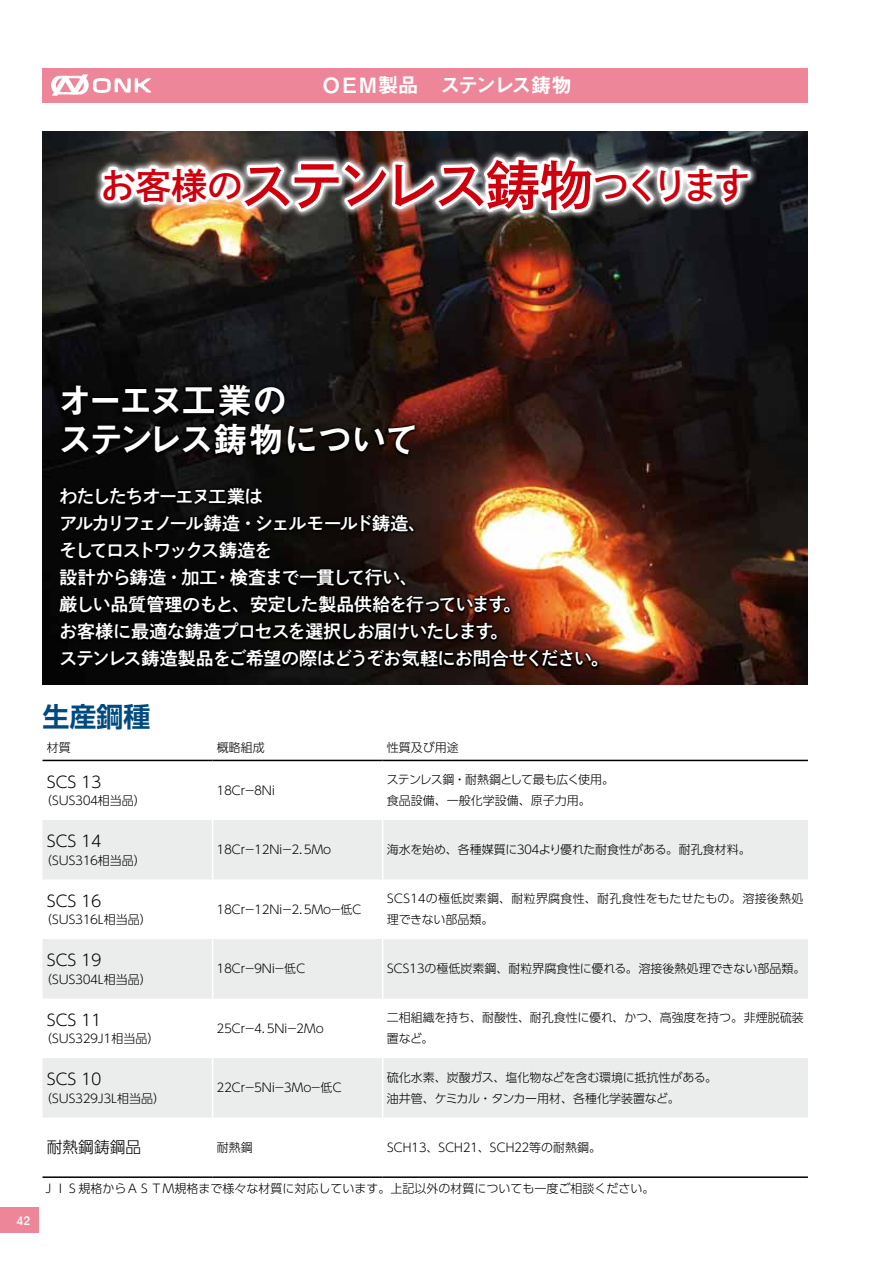
<style>
.page{position:relative;width:893px;height:1263px;background:#fff}
.page>*{position:absolute;margin:0;border:0;box-sizing:border-box;transform-origin:0 0}
.t1{font:36px/39px "Midashi Go Pro MB31";letter-spacing:-.04em;color:#fff}
.t2{font:36px "Shuei Go Kin Std B";letter-spacing:-.105em;color:#cf000e}
.t3{font:700 27px "UD Shin Go Pr 6 De";color:#004a80}
.t4{font:21px "Midashi Go Pro MB31";letter-spacing:-.085em;color:#fff}
.t5{font:18px/27px "P Shuei N Go Kin Std N B";letter-spacing:-.05em;color:#fff}
.t6{font:300 15.75px "UD Shin Go Pr 6";letter-spacing:-.345em;color:#000}
.t7{font:300 12px/21px "UD Shin Go Pr 6";letter-spacing:-.01em;color:#000}
.t8{font:300 12px "UD Shin Go Pr 6";letter-spacing:-.31em;color:#000}
.t9{font:300 12px "UD Shin Go Pr 6";letter-spacing:-.345em;color:#000}
.t10{font:300 12px "UD Shin Go Pr 6";letter-spacing:-.315em;color:#000}
.t11{font:300 12px "UD Shin Go Pr 6";letter-spacing:-.325em;color:#000}
.t12{font:300 12px "UD Shin Go Pr 6";letter-spacing:-.295em;color:#000}
.t13{font:300 12px "UD Shin Go Pr 6";letter-spacing:-.38em;color:#000}
.t14{font:700 12px "Decker";color:#fff}
.s1{font-size:54px}
</style>
<div class="page">
<div style="left:43px;top:68px;width:765px;height:34px;background:#ee869a"></div>
<div style="left:0;top:1208px;width:38px;height:25px;background:#ee869a"></div>
<img style="left:43px;top:132px;width:765px;height:553px">
<svg style="left:59px;top:382px;width:358px;height:76px"></svg>
<svg style="left:57px;top:485px;width:544px;height:185px;fill:#090807"></svg>
<svg style="left:93px;top:149px;width:665px;height:72px"></svg>
<svg style="left:51px;top:74px;width:703px;height:144px"></svg>
<svg style="left:43px;top:759px;width:765px;height:3px;fill:#b7b7b7"></svg>
<svg style="left:43px;top:820px;width:765px;height:298px;fill:#ebecec"></svg>
<hr style="left:212px;top:761px;width:1px;height:59px;background:#fff">
<hr style="left:382px;top:761px;width:1px;height:59px;background:#fff">
<hr style="left:212px;top:820px;width:1px;height:59px;background:#fff">
<hr style="left:382px;top:820px;width:1px;height:59px;background:#fff">
<hr style="left:212px;top:879px;width:1px;height:60px;background:#fff">
<hr style="left:382px;top:879px;width:1px;height:60px;background:#fff">
<hr style="left:212px;top:939px;width:1px;height:59px;background:#fff">
<hr style="left:382px;top:939px;width:1px;height:59px;background:#fff">
<hr style="left:212px;top:998px;width:1px;height:60px;background:#fff">
<hr style="left:382px;top:998px;width:1px;height:60px;background:#fff">
<hr style="left:212px;top:1058px;width:1px;height:60px;background:#fff">
<hr style="left:382px;top:1058px;width:1px;height:60px;background:#fff">
<hr style="left:43px;top:1176px;width:170px;height:2px;background:#000">
<hr style="left:213px;top:1176px;width:170px;height:2px;background:#000">
<hr style="left:383px;top:1176px;width:425px;height:2px;background:#000">
<hr style="left:43px;top:760px;width:170px;height:1px;background:#000">
<hr style="left:213px;top:760px;width:170px;height:1px;background:#000">
<hr style="left:383px;top:760px;width:425px;height:1px;background:#000">
<h3 class="t4" style="left:321px;top:68px;width:253px">ＯＥＭ製品　ステンレス鋳物</h3>
<h1 class="t2" style="left:100px;top:160px;width:651px">お客様の<span class="s1">ステンレス鋳物</span>つくります</h1>
<h1 class="t1" style="left:57px;top:377px;width:364px">オーエヌ工業の<br>ステンレス鋳物について</h1>
<h3 class="t5" style="left:60px;top:483px;width:551px">わたしたちオーエヌ工業は<br>アルカリフェノール鋳造・シェルモールド鋳造、<br>そしてロストワックス鋳造を<br>設計から鋳造・加工・検査まで一貫して行い、<br>厳しい品質管理のもと、安定した製品供給を行っています。<br>お客様に最適な鋳造プロセスを選択しお届けいたします。<br>ステンレス鋳造製品をご希望の際はどうぞお気軽にお問合せください。</h3>
<h2 class="t3" style="left:43px;top:695px;width:109px">生産鋼種</h2>
<p class="t7" style="left:47px;top:736px;width:25px">材質</p>
<p class="t7" style="left:217px;top:736px;width:49px">概略組成</p>
<p class="t7" style="left:387px;top:736px;width:73px">性質及び用途</p>
<h3 class="t6" style="left:43px;top:769px;width:62px">ＳＣＳ １３</h3>
<p class="t8" style="left:40px;top:791px;width:107px">（ＳＵＳ３０４相当品）</p>
<p class="t7" style="left:215px;top:779px;width:66px">１８Ｃｒ－８Ｎｉ</p>
<p class="t7" style="left:387px;top:769px;width:229px">ステンレス鋼・耐熱鋼として最も広く使用。食品設備、一般化学設備、原子力用。</p>
<h3 class="t6" style="left:43px;top:828px;width:62px">ＳＣＳ １４</h3>
<p class="t8" style="left:40px;top:850px;width:107px">（ＳＵＳ３１６相当品）</p>
<h3 class="t6" style="left:43px;top:888px;width:62px">ＳＣＳ １６</h3>
<p class="t8" style="left:40px;top:910px;width:113px">（ＳＵＳ３１６Ｌ相当品）</p>
<h3 class="t6" style="left:43px;top:947px;width:62px">ＳＣＳ １９</h3>
<p class="t8" style="left:40px;top:969px;width:113px">（ＳＵＳ３０４Ｌ相当品）</p>
<h3 class="t6" style="left:43px;top:1007px;width:62px">ＳＣＳ １１</h3>
<p class="t9" style="left:40px;top:1029px;width:121px">（ＳＵＳ３２９Ｊ１相当品）</p>
<h3 class="t6" style="left:43px;top:1066px;width:62px">ＳＣＳ １０</h3>
<p class="t13" style="left:40px;top:1089px;width:127px">（ＳＵＳ３２９Ｊ３Ｌ相当品）</p>
<p class="t9" style="left:215px;top:840px;width:120px">１８Ｃｒ－１２Ｎｉ－２．５Ｍｏ</p>
<p class="t7" style="left:387px;top:839px;width:365px">海水を始め、各種媒質に３０４より優れた耐食性がある。耐孔食材料。</p>
<p class="t10" style="left:215px;top:899px;width:150px">１８Ｃｒ－１２Ｎｉ－２．５Ｍｏ－低Ｃ</p>
<p class="t7" style="left:384px;top:888px;width:421px">ＳＣＳ１４の極低炭素鋼、耐粒界腐食性、耐孔食性をもたせたもの。溶接後熱処理できない部品類。</p>
<p class="t9" style="left:215px;top:959px;width:94px">１８Ｃｒ－９Ｎｉ－低Ｃ</p>
<p class="t7" style="left:384px;top:958px;width:422px">ＳＣＳ１３の極低炭素鋼、耐粒界腐食性に優れる。溶接後熱処理できない部品類。</p>
<p class="t10" style="left:215px;top:1019px;width:113px">２５Ｃｒ－４．５Ｎｉ－２Ｍｏ</p>
<p class="t7" style="left:387px;top:1007px;width:418px">二相組織を持ち、耐酸性、耐孔食性に優れ、かつ、高強度を持つ。非煙脱硫装置など。</p>
<p class="t12" style="left:215px;top:1078px;width:130px">２２Ｃｒ－５Ｎｉ－３Ｍｏ－低Ｃ</p>
<p class="t7" style="left:387px;top:1066px;width:332px">硫化水素、炭酸ガス、塩化物などを含む環境に抵抗性がある。油井管、ケミカル・ タンカー用材、各種化学装置など。</p>
<p class="t14" style="left:17px;top:1213px;width:15px">42</p>
<h3 class="t6" style="left:47px;top:1135px;width:96px">耐熱鋼鋳鋼品</h3>
<p class="t7" style="left:217px;top:1136px;width:37px">耐熱鋼</p>
<p class="t11" style="left:384px;top:1138px;width:218px">ＳＣＨ１３、ＳＣＨ２１、ＳＣＨ２２等の耐熱鋼。</p>
<p class="t7" style="left:43px;top:1177px;width:613px">ＪＩＳ規格からＡＳＴＭ規格まで様々な材質に対応しています。上記以外の材質についても一度ご相談ください。</p>
</div>
